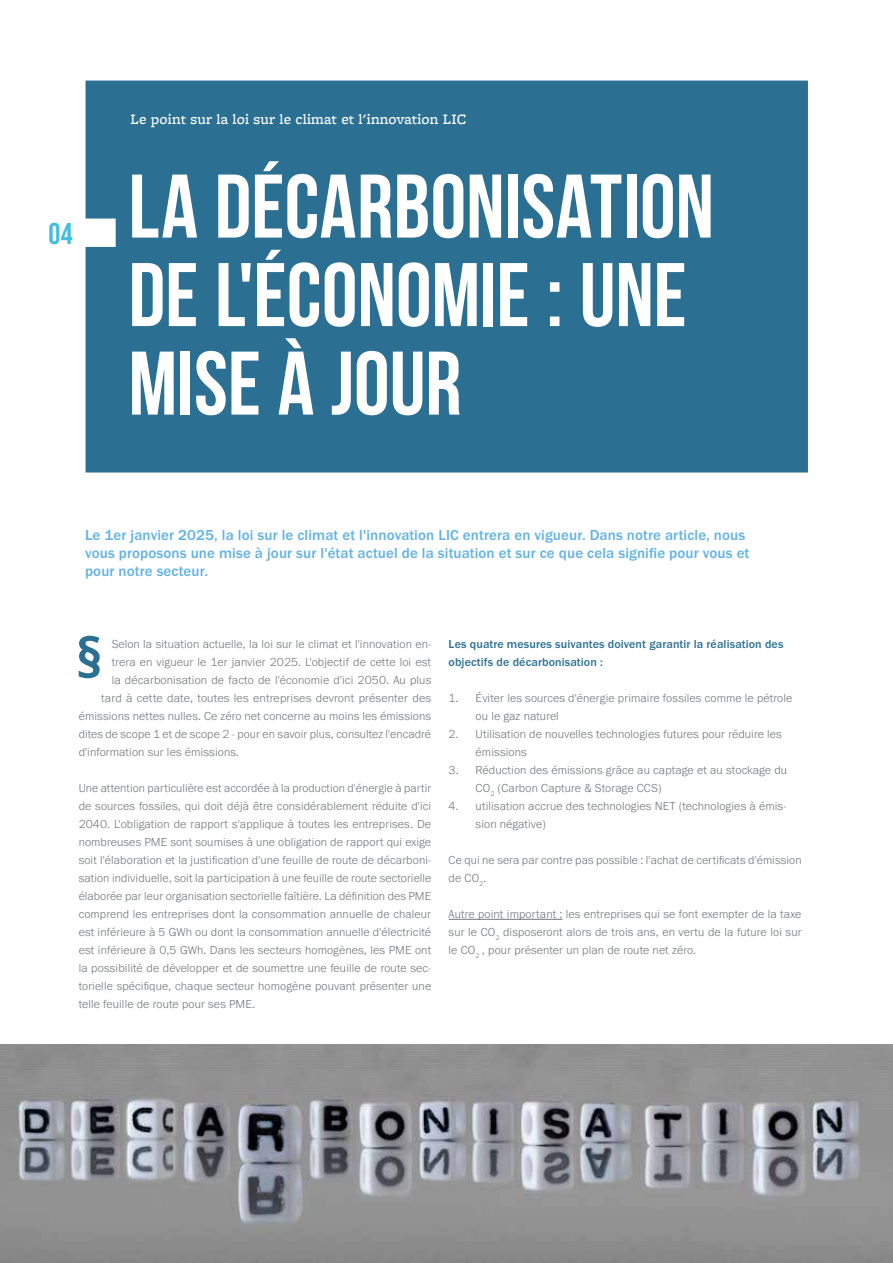
<style>
.page{position:relative;width:893px;height:1263px;background:#fff}
.page>*{position:absolute;margin:0;border:0;box-sizing:border-box;transform-origin:0 0}
.t1{font:90px/88.5px "Bebas Neue";color:#fff}
.t2{font:30px "Bebas Neue";color:#44bedd}
.t3{font:500 15px/18px "Franklin Gothic URW";letter-spacing:.01em;color:#62b2e4}
.t4{font:500 15px "Freight Micro Pro";letter-spacing:.01em;color:#fff}
.t5{font:300 12px/18px "Franklin Gothic URW";letter-spacing:.01em;color:#727679}
.t6{font:500 12px/18px "Franklin Gothic URW";letter-spacing:.01em;color:#2b7092}
</style>
<div class="page">
<svg style="left:79px;top:636px;width:21px;height:42px"></svg>
<hr style="left:449px;top:919px;width:114px;height:1px;background:#727679">
<img style="left:0;top:1044px;width:893px;height:219px">
<div style="left:86px;top:81px;width:722px;height:391px;background:#2b7092"></div>
<h2 class="t2" style="left:48px;top:216px;width:26px">04</h2>
<p class="t4" style="left:131px;top:111px;width:337px">Le point sur la loi sur le climat et l'innovation LIC</p>
<h1 class="t1" style="left:129px;top:162px;width:587px">LA DÉCARBONISATION<br>DE L'ÉCONOMIE : UNE<br>MISE À JOUR</h1>
<p class="t3" style="left:85px;top:527px;width:666px">Le 1er janvier 2025, la loi sur le climat et l'innovation LIC entrera en vigueur. Dans notre article, nous vous proposons une mise à jour sur l'état actuel de la situation et sur ce que cela signifie pour vous et pour notre secteur.</p>
<p class="t5" style="left:112px;top:635px;width:321px">Selon la situation actuelle, la loi sur le climat et l'innovation en-</p>
<p class="t5" style="left:112px;top:653px;width:321px">trera en vigueur le 1er janvier 2025. L'objectif de cette loi est</p>
<p class="t5" style="left:112px;top:671px;width:321px">la décarbonisation de facto de l'économie d'ici 2050. Au plus</p>
<p class="t5" style="left:101px;top:689px;width:332px">tard à cette date, toutes les entreprises devront présenter des</p>
<p class="t5" style="left:79px;top:707px;width:354px">émissions nettes nulles. Ce zéro net concerne au moins les émissions</p>
<p class="t5" style="left:79px;top:725px;width:354px">dites de scope 1 et de scope 2 - pour en savoir plus, consultez l'encadré</p>
<p class="t5" style="left:79px;top:743px;width:162px">d'information sur les émissions.</p>
<p class="t5" style="left:79px;top:779px;width:354px;text-align:justify">Une attention particulière est accordée à la production d'énergie à partir de sources fossiles, qui doit déjà être considérablement réduite d'ici 2040. L'obligation de rapport s'applique à toutes les entreprises. De nombreuses PME sont soumises à une obligation de rapport qui exige soit l'élaboration et la justification d'une feuille de route de décarboni&shy;sation individuelle, soit la participation à une feuille de route sectorielle élaborée par leur organisation sectorielle faîtière. La définition des PME comprend les entreprises dont la consommation annuelle de chaleur est inférieure à 5 GWh ou dont la consommation annuelle d'électricité est inférieure à 0,5 GWh. Dans les secteurs homogènes, les PME ont la possibilité de développer et de soumettre une feuille de route sec&shy;torielle spécifique, chaque secteur homogène pouvant présenter une telle feuille de route pour ses PME.</p>
<p class="t6" style="left:449px;top:635px;width:336px">Les quatre mesures suivantes doivent garantir la réalisation des objectifs de décarbonisation :</p>
<p class="t5" style="left:476px;top:689px;width:318px;text-indent:-27px">1. Éviter les sources d'énergie primaire fossiles comme le pétrole ou le gaz naturel</p>
<p class="t5" style="left:476px;top:725px;width:308px;text-indent:-27px">2. Utilisation de nouvelles technologies futures pour réduire les émissions</p>
<p class="t5" style="left:476px;top:761px;width:313px;text-indent:-27px">3. Réduction des émissions grâce au captage et au stockage du<br>CO<sub>2</sub> (Carbon Capture &amp; Storage CCS)</p>
<p class="t5" style="left:476px;top:797px;width:312px;text-indent:-27px">4. utilisation accrue des technologies NET (technologies à émis&shy;sion négative)</p>
<p class="t5" style="left:449px;top:851px;width:354px">Ce qui ne sera par contre pas possible : l'achat de certificats d'émission de CO<sub>2</sub>.</p>
<p class="t5" style="left:449px;top:905px;width:354px;text-align:justify">Autre point important : les entreprises qui se font exempter de la taxe sur le CO<sub>2</sub> disposeront alors de trois ans, en vertu de la future loi sur le CO<sub>2</sub> , pour présenter un plan de route net zéro.</p>
</div>
